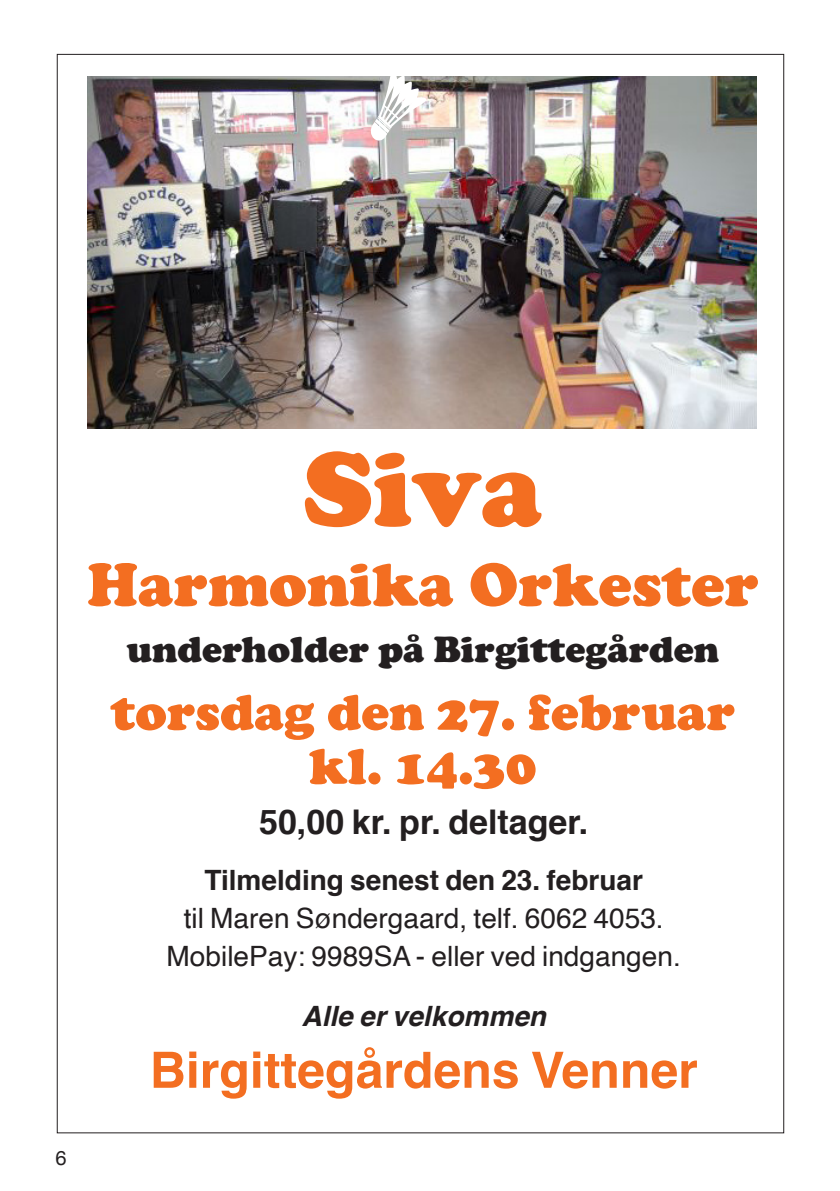
<style>
.page{position:relative;width:840px;height:1191px;background:#fff}
.page>*{position:absolute;margin:0;border:0;box-sizing:border-box;transform-origin:0 0}
.t1{font:104px "Cooper Black Std";color:#f36e21}
.t2{font:60px "Cooper Black Std";color:#f36e21}
.t3{font:50px "Cooper Black Std";color:#f36e21}
.t4{font:700 50px "Helvetica";color:#f36e21}
.t5{font:36px "Cooper Black Std";color:#231f20}
.t6{font:700 34px "Helvetica";color:#231f20}
.t7{font:28px "Helvetica";color:#231f20}
.t8{font:700 28px "Helvetica";color:#231f20}
.t9{font:italic 700 28px "Helvetica";color:#231f20}
.t10{font:20px "Helvetica Neue";color:#231f20}
</style>
<div class="page">
<img style="left:87px;top:77px;width:669px;height:351px">
<svg style="left:369px;top:76px;width:58px;height:66px"></svg>
<p class="t10" style="left:55px;top:1143px;width:13px">6</p>
<p class="t1" style="left:302px;top:426px;width:242px">Siva</p>
<p class="t2" style="left:87px;top:548px;width:672px">Harmonika Orkester</p>
<p class="t5" style="left:126px;top:627px;width:594px">underholder på Birgittegården</p>
<p class="t3" style="left:111px;top:682px;width:625px">torsdag den 27. februar</p>
<p class="t3" style="left:308px;top:736px;width:229px">kl. 14.30</p>
<p class="t6" style="left:259px;top:794px;width:330px">50,00 kr. pr. deltager.</p>
<p class="t8" style="left:204px;top:857px;width:440px">Tilmelding senest den 23. februar</p>
<p class="t7" style="left:184px;top:896px;width:481px">til Maren Søndergaard, telf. 6062 4053.</p>
<p class="t7" style="left:166px;top:934px;width:515px">MobilePay: 9989SA - eller ved indgangen.</p>
<p class="t9" style="left:301px;top:992px;width:246px">Alle er velkommen</p>
<p class="t4" style="left:150px;top:1029px;width:549px">Birgittegårdens Venner</p>
</div>
